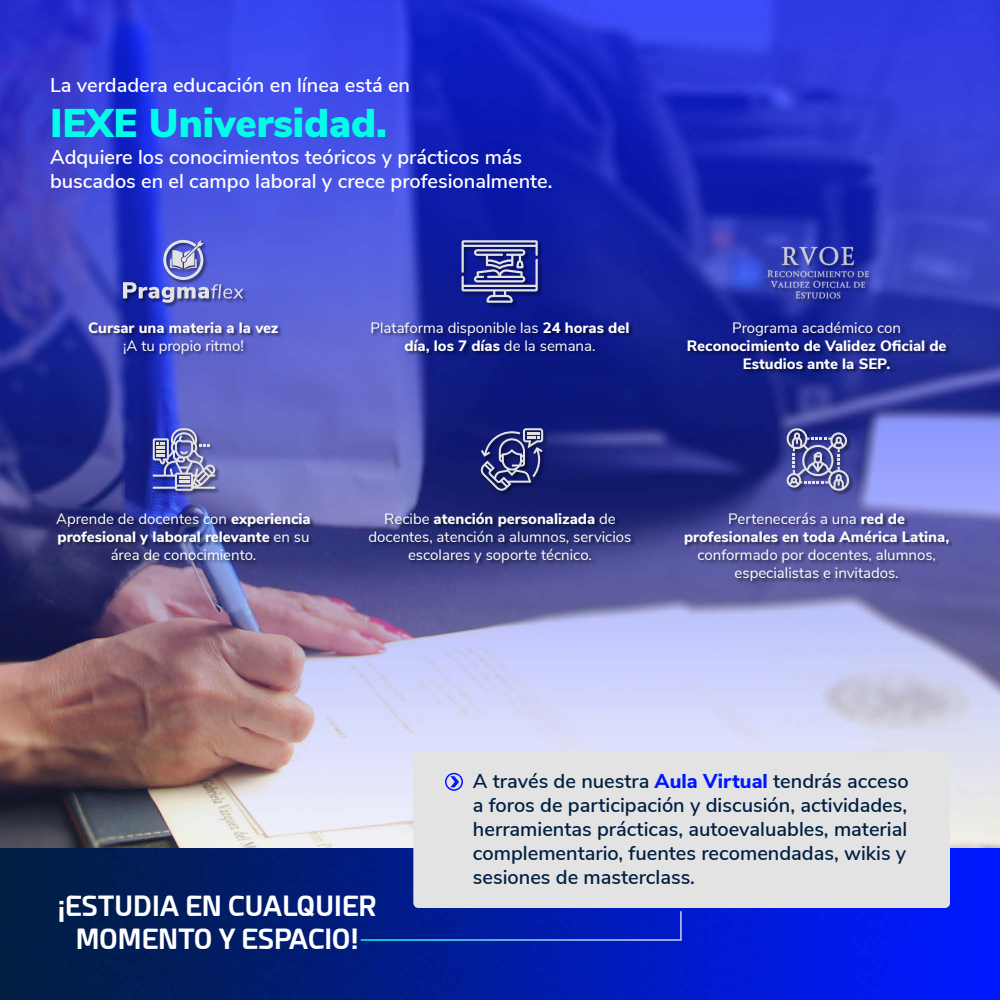
<style>
.page{position:relative;width:1000px;height:1000px;background:#fff}
.page>*{position:absolute;margin:0;border:0;box-sizing:border-box;transform-origin:0 0}
.t1{font:900 40px "Nunito Sans";color:#00ffe8}
.t2{font:700 27.5px/33px "Esphimere";color:#fff;text-align:center}
.t3{font:600 20px/24px "Nunito Sans";color:#001f42;text-align:justify}
.t4{font:600 20px/24px "Nunito Sans";color:#fff}
.t5{font:15px/18px "Nunito Sans";color:#fff;text-align:center}
.t6{font:800 15px/18px "Nunito Sans";color:#fff;text-align:center}
.s1{font-weight:800}
.s2{font-weight:400}
.s3{font-weight:800;color:#0017ff}
</style>
<div class="page">
<img style="left:0;top:0;width:1000px;height:848px">
<img style="left:0;top:848px;width:1000px;height:152px">
<div style="left:413px;top:752px;width:537px;height:156px;background:#e3e3e3;border-radius:5px"></div>
<div style="left:445px;top:773px;width:18px;height:18px;border:2px solid #0017ff;border-radius:50%"></div>
<svg style="left:450px;top:776px;width:9px;height:11px"></svg>
<img style="left:361px;top:911px;width:321px;height:30px">
<img style="left:759px;top:240px;width:118px;height:63px">
<div style="left:461px;top:240px;width:82px;height:68px;background:#000;opacity:.5"></div>
<svg style="left:462px;top:240px;width:76px;height:63px;background:#595fa2"></svg>
<div style="left:481px;top:428px;width:68px;height:68px;background:#000;opacity:.5"></div>
<svg style="left:481px;top:428px;width:62px;height:63px;background:#474c85"></svg>
<div style="left:153px;top:428px;width:68px;height:68px;background:#000;opacity:.5"></div>
<svg style="left:153px;top:428px;width:62px;height:63px;background:#7b80bc"></svg>
<div style="left:786px;top:428px;width:68px;height:68px;background:#000;opacity:.5"></div>
<svg style="left:786px;top:428px;width:64px;height:64px;background:#686ba4"></svg>
<div style="left:89px;top:322px;width:194px;height:36px;background:#000;opacity:.5"></div>
<div style="left:372px;top:322px;width:262px;height:36px;background:#000;opacity:.5"></div>
<div style="left:688px;top:321px;width:263px;height:53px;background:#000;opacity:.5"></div>
<div style="left:56px;top:513px;width:259px;height:52px;background:#000;opacity:.5"></div>
<div style="left:369px;top:512px;width:267px;height:55px;background:#000;opacity:.5"></div>
<div style="left:685px;top:512px;width:269px;height:73px;background:#000;opacity:.5"></div>
<div style="left:123px;top:240px;width:125px;height:68px;background:#000;opacity:.5"></div>
<svg style="left:123px;top:240px;width:121px;height:63px;background:#5b64ca"></svg>
<h3 class="t4" style="left:50px;top:72px;width:362px">La verdadera educación en línea está en</h3>
<h1 class="t1" style="left:50px;top:94px;width:339px">IEXE Universidad.</h1>
<h3 class="t4" style="left:50px;top:144px;width:504px">Adquiere los conocimientos teóricos y prácticos más buscados en el campo laboral y crece profesionalmente.</h3>
<p class="t6" style="left:88px;top:318px;width:192px">Cursar una materia a la vez</p>
<p class="t5" style="left:123px;top:336px;width:122px">¡A tu propio ritmo!</p>
<p class="t5" style="left:370px;top:318px;width:261px">Plataforma disponible las <span class="s1">24 horas del día, los 7 días</span> de la semana.</p>
<p class="t5" style="left:732px;top:318px;width:170px">Programa académico con</p>
<p class="t6" style="left:687px;top:336px;width:261px">Reconocimiento de Validez Oficial de<br>Estudios ante la SEP.</p>
<p class="t5" style="left:56px;top:509px;width:256px">Aprende de docentes con <span class="s1">experiencia profesional y laboral relevante</span> en su área de conocimiento.</p>
<p class="t5" style="left:369px;top:509px;width:264px">Recibe <span class="s1">atención personalizada</span> de docentes, atención a alumnos, servicios escolares y soporte técnico.</p>
<p class="t6" style="left:684px;top:509px;width:267px"><span class="s2">Pertenecerás a una</span> red de profesionales en toda América Latina,</p>
<p class="t5" style="left:697px;top:545px;width:240px">conformado por docentes, alumnos, especialistas e invitados.</p>
<h2 class="t2" style="left:58px;top:889px;width:320px">¡ESTUDIA EN CUALQUIER<br>MOMENTO Y ESPACIO!</h2>
<h3 class="t3" style="left:473px;top:768px;width:437px">A través de nuestra <span class="s3">Aula Virtual</span> tendrás acceso a foros de participación y discusión, actividades, herramientas prácticas, autoevaluables, material complementario, fuentes recomendadas, wikis y sesiones de masterclass.</h3>
</div>
